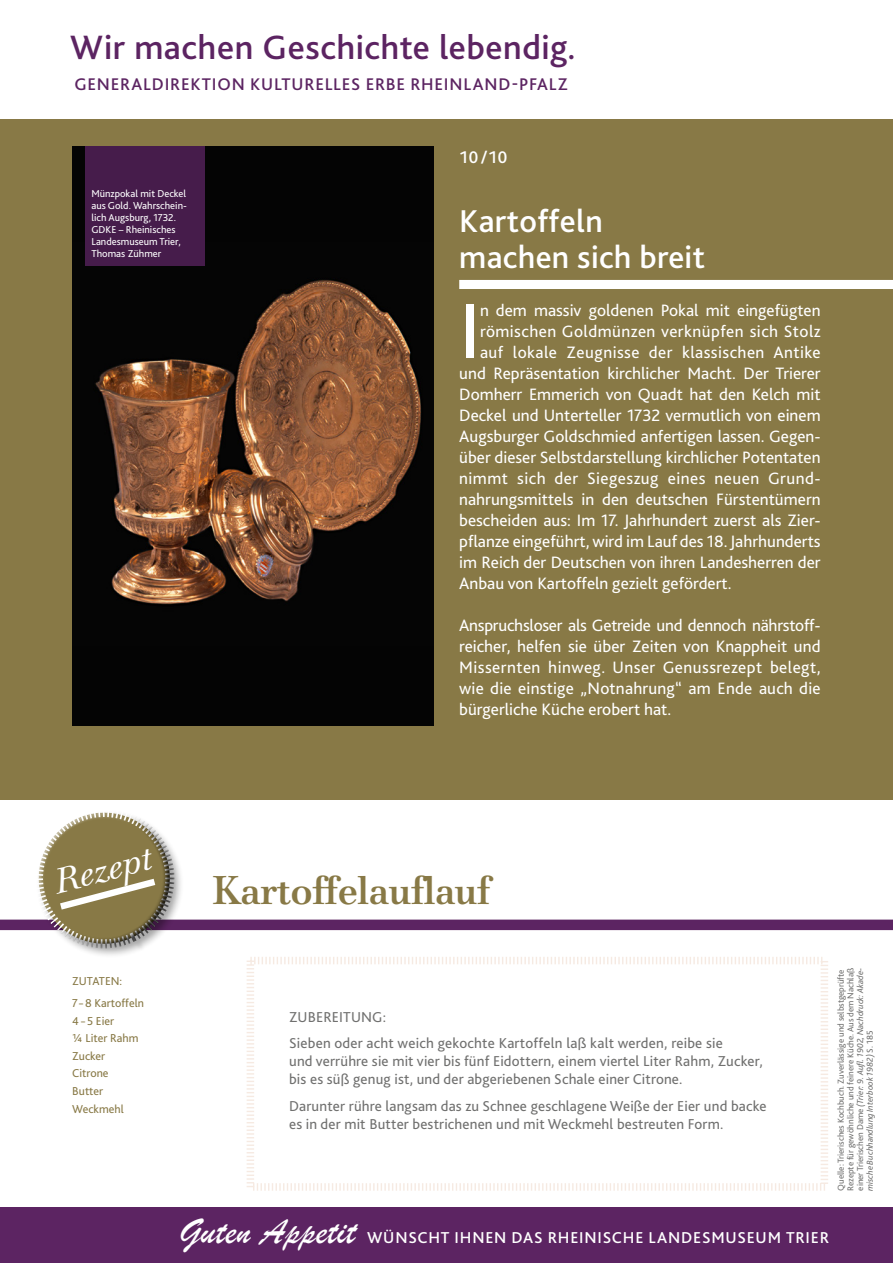
<style>
.page{position:relative;width:893px;height:1263px;background:#fff}
.page>*{position:absolute;margin:0;border:0;box-sizing:border-box;transform-origin:0 0}
.t1{font:81px "Bliss 2";color:#fff}
.t2{font:500 39.75px "Walbaum Standard BQ";color:#887946}
.t3{font:37.5px "Brush Script";letter-spacing:.01em;color:#fff}
.t4{font:500 35.4px "Bliss 2";letter-spacing:.015em;color:#5c2462}
.t5{font:34.65px "Walbaum Standard Expert BQ Italic Os F";color:#fff}
.t6{font:500 33px/36px "Bliss 2";letter-spacing:.01em;color:#fff}
.t7{font:500 17.7px "Bliss 2";letter-spacing:.045em;color:#5c2462}
.t8{font:500 17.7px "Bliss 2";color:#fff}
.t9{font:17.25px/21px "Bliss 2";color:#fff;text-align:justify}
.t10{font:17.25px "Bliss 2";letter-spacing:.025em;color:#fff}
.t11{font:500 16.5px "Bliss 2";letter-spacing:.05em;color:#fff}
.t12{font:15px/18px "Bliss 2";letter-spacing:.01em;color:#70706f}
.t13{font:12px/17.5px "Bliss 2";color:#887946}
.t14{font:10.5px/12px "Bliss 2";color:#fff}
.t15{font:9px/9.8px "Bliss 2";letter-spacing:-.005em;color:#70706f}
.s1{font-style:italic}
</style>
<div class="page">
<div style="left:0;top:119px;width:893px;height:680px;background:#887946"></div>
<svg style="left:246px;top:957px;width:582px;height:234px"></svg>
<div style="left:459px;top:280px;width:434px;height:9px;background:#fff"></div>
<div style="left:0;top:1208px;width:893px;height:55px;background:#5c2462"></div>
<div style="left:0;top:919px;width:893px;height:11px;background:#5c2462"></div>
<svg style="left:1px;top:799px;width:204px;height:156px"></svg>
<img style="left:72px;top:147px;width:362px;height:578px">
<div style="left:85px;top:147px;width:119px;height:119px;background:#461c4b"></div>
<h3 class="t4" style="left:70px;top:26px;width:507px">Wir machen Geschichte lebendig.</h3>
<p class="t7" style="left:74px;top:73px;width:495px">GENERALDIREKTION KULTURELLES ERBE RHEINLAND-PFALZ</p>
<p class="t14" style="left:91px;top:188px;width:97px">Münzpokal mit Deckel aus Gold. Wahrschein&shy;lich Augsburg, 1732.<br>GDKE – Rheinisches<br>Landesmuseum Trier,<br>Thomas Zühmer</p>
<p class="t8" style="left:459px;top:146px;width:50px">10 /10</p>
<h3 class="t6" style="left:459px;top:202px;width:247px">Kartoffeln machen sich breit</h3>
<h1 class="t1" style="left:459px;top:280px;width:22px">I</h1>
<p class="t9" style="left:480px;top:299px;width:342px">n dem massiv goldenen Pokal mit eingefügten</p>
<p class="t10" style="left:480px;top:320px;width:342px">römischen Goldmünzen verknüpfen sich Stolz</p>
<p class="t10" style="left:480px;top:341px;width:342px">auf lokale Zeugnisse der klassischen Antike</p>
<p class="t9" style="left:459px;top:362px;width:363px">und Repräsentation kirchlicher Macht. Der Trierer</p>
<p class="t9" style="left:459px;top:383px;width:363px">Domherr Emmerich von Quadt hat den Kelch mit</p>
<p class="t9" style="left:459px;top:404px;width:363px">Deckel und Unterteller 1732 vermutlich von einem</p>
<p class="t9" style="left:459px;top:425px;width:363px">Augsburger Goldschmied anfertigen lassen. Gegen-</p>
<p class="t9" style="left:459px;top:446px;width:363px">über dieser Selbstdarstellung kirchlicher Potentaten</p>
<p class="t10" style="left:459px;top:467px;width:361px">nimmt sich der Siegeszug eines neuen Grund-</p>
<p class="t9" style="left:459px;top:488px;width:363px">nahrungsmittels in den deutschen Fürstentümern</p>
<p class="t9" style="left:459px;top:509px;width:363px">bescheiden aus: Im 17. Jahrhundert zuerst als Zier-</p>
<p class="t9" style="left:459px;top:530px;width:363px">pflanze eingeführt, wird im Lauf des 18. Jahrhunderts</p>
<p class="t9" style="left:459px;top:551px;width:363px">im Reich der Deutschen von ihren Landesherren der</p>
<p class="t9" style="left:459px;top:572px;width:274px">Anbau von Kartoffeln gezielt gefördert.</p>
<p class="t9" style="left:459px;top:614px;width:363px">Anspruchsloser als Getreide und dennoch nährstoff&shy;reicher, helfen sie über Zeiten von Knappheit und Missernten hinweg. Unser Genussrezept belegt, wie die einstige „Notnahrung“ am Ende auch die bürgerliche Küche erobert hat.</p>
<h3 class="t5" style="left:49px;top:862px;width:101px;rotate:-14deg">Rezept</h3>
<h2 class="t2" style="left:213px;top:867px;width:279px">Kartoffelauflauf</h2>
<p class="t13" style="left:72px;top:970px;width:73px;line-height:21.9px">ZUTATEN:<br>7 – 8 Kartoffeln</p>
<p class="t13" style="left:72px;top:1011px;width:68px">4 – 5 Eier<br>¼ Liter Rahm<br>Zucker<br>Citrone<br>Butter<br>Weckmehl</p>
<p class="t12" style="left:289px;top:1003px;width:435px;line-height:26.5px">ZUBEREITUNG:<br>Sieben oder acht weich gekochte Kartoffeln laß kalt werden, reibe sie</p>
<p class="t12" style="left:289px;top:1052px;width:475px">und verrühre sie mit vier bis fünf Eidottern, einem viertel Liter Rahm, Zucker, bis es süß genug ist, und der abgeriebenen Schale einer Citrone.</p>
<p class="t12" style="left:289px;top:1096px;width:479px">Darunter rühre langsam das zu Schnee geschlagene Weiße der Eier und backe es in der mit Butter bestrichenen und mit Weckmehl bestreuten Form.</p>
<p class="t15" style="left:836px;top:1191px;width:224px;rotate:-90deg">Quelle: Trierisches Kochbuch. Zuverlässige und selbstgeprüfte Rezepte für gewöhnliche und feinere Küche. Aus dem Nachlaß einer Trierischen Dame <span class="s1">(Trier: 9. Aufl. 1902, Nachdruck: Akade&shy;mische Buchhandlung Interbook 1982)</span> S. 185</p>
<h3 class="t3" style="left:179px;top:1207px;width:178px">Guten Appetit</h3>
<p class="t11" style="left:367px;top:1227px;width:464px">WÜNSCHT IHNEN DAS RHEINISCHE LANDESMUSEUM TRIER</p>
</div>
